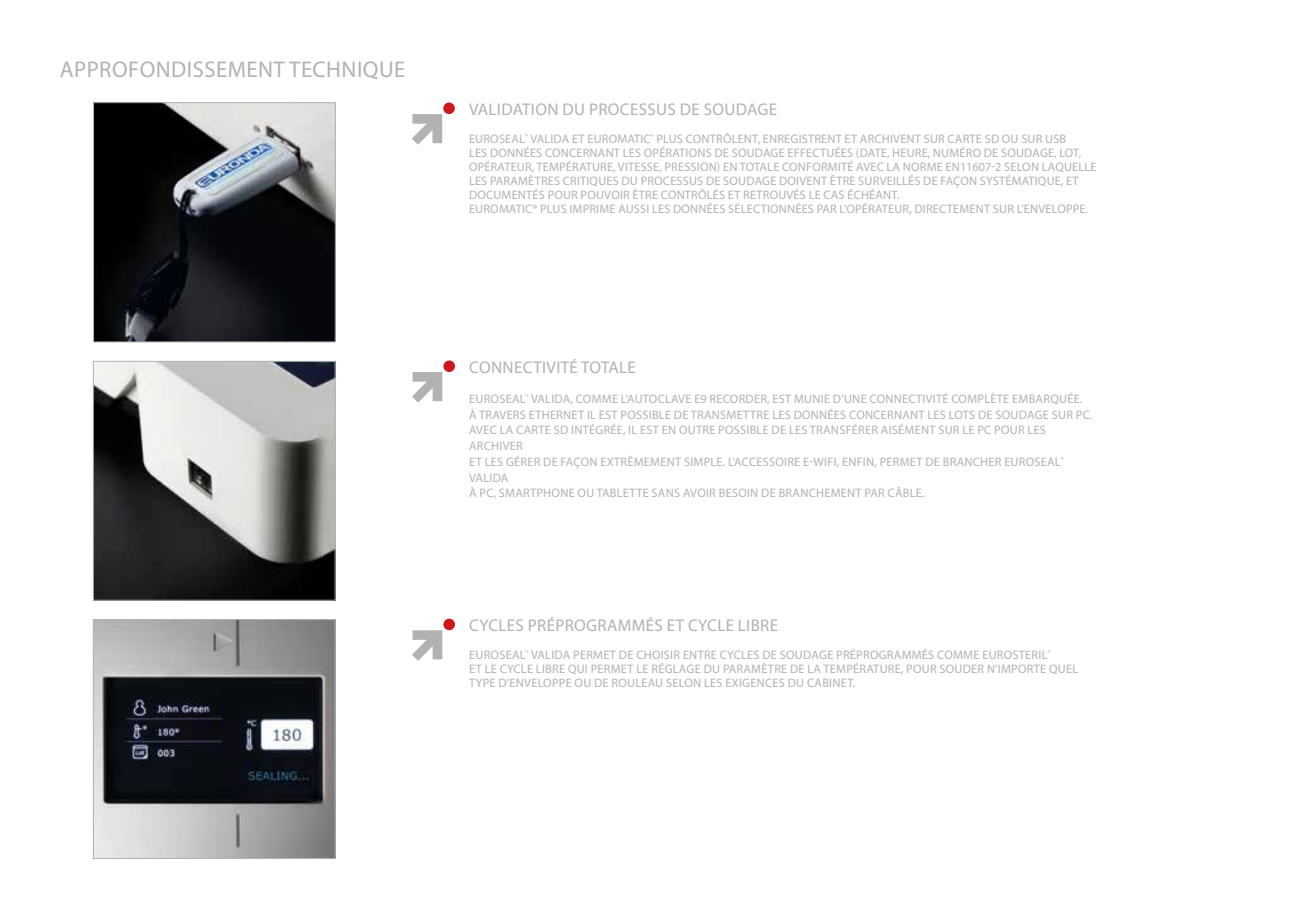
<style>
.page{position:relative;width:1295px;height:918px;background:#fff}
.page>*{position:absolute;margin:0;border:0;box-sizing:border-box;transform-origin:0 0}
.t1{font:22.75px "Myriad Pro";letter-spacing:.02em;color:#b3b2b2}
.t2{font:16.97px "Myriad Pro";letter-spacing:.02em;color:#b3b2b2}
.t3{font:12.25px/13.8px "Myriad Pro";letter-spacing:.02em;color:#b3b2b2}
</style>
<div class="page">
<div style="left:443px;top:102px;width:12px;height:12px;background:#cd171a;border-radius:50%"></div>
<svg style="left:412px;top:108px;width:37px;height:37px"></svg>
<img style="left:95px;top:104px;width:238px;height:236px">
<div style="left:93px;top:102px;width:242px;height:240px;border:1px solid #b3b2b2"></div>
<img style="left:95px;top:363px;width:238px;height:235px">
<div style="left:93px;top:361px;width:242px;height:239px;border:1px solid #b3b2b2"></div>
<div style="left:443px;top:360px;width:12px;height:12px;background:#cd171a;border-radius:50%"></div>
<svg style="left:412px;top:365px;width:36px;height:38px"></svg>
<img style="left:95px;top:621px;width:238px;height:235px">
<div style="left:93px;top:619px;width:242px;height:239px;border:1px solid #b3b2b2"></div>
<div style="left:443px;top:618px;width:12px;height:12px;background:#cd171a;border-radius:50%"></div>
<svg style="left:412px;top:624px;width:37px;height:37px"></svg>
<h1 class="t1" style="left:60px;top:55px;width:347px">APPROFONDISSEMENT TECHNIQUE</h1>
<h2 class="t2" style="left:469px;top:99px;width:310px">VALIDATION DU PROCESSUS DE SOUDAGE</h2>
<p class="t3" style="left:469px;top:132px;width:629px">EUROSEAL<sup>®</sup> VALIDA ET EUROMATIC<sup>®</sup> PLUS CONTRÔLENT, ENREGISTRENT ET ARCHIVENT SUR CARTE SD OU SUR USB<br>LES DONNÉES CONCERNANT LES OPÉRATIONS DE SOUDAGE EFFECTUÉES (DATE, HEURE, NUMÉRO DE SOUDAGE, LOT, OPÉRATEUR, TEMPÉRATURE, VITESSE, PRESSION) EN TOTALE CONFORMITÉ AVEC LA NORME EN11607-2 SELON LAQUELLE LES PARAMÈTRES CRITIQUES DU PROCESSUS DE SOUDAGE DOIVENT ÊTRE SURVEILLÉS DE FAÇON SYSTÉMATIQUE, ET DOCUMENTÉS POUR POUVOIR ÊTRE CONTRÔLÉS ET RETROUVÉS LE CAS ÉCHÉANT.<br>EUROMATIC® PLUS IMPRIME AUSSI LES DONNÉES SÉLECTIONNÉES PAR L’OPÉRATEUR, DIRECTEMENT SUR L’ENVELOPPE.</p>
<h2 class="t2" style="left:469px;top:357px;width:168px">CONNECTIVITÉ TOTALE</h2>
<p class="t3" style="left:469px;top:391px;width:625px;line-height:15.8px">EUROSEAL<sup>®</sup> VALIDA, COMME L’AUTOCLAVE E9 RECORDER, EST MUNIE D’UNE CONNECTIVITÉ COMPLÈTE EMBARQUÉE.<br>À TRAVERS ETHERNET IL EST POSSIBLE DE TRANSMETTRE LES DONNÉES CONCERNANT LES LOTS DE SOUDAGE SUR PC.<br>AVEC LA CARTE SD INTÉGRÉE, IL EST EN OUTRE POSSIBLE DE LES TRANSFÉRER AISÉMENT SUR LE PC POUR LES ARCHIVER<br>ET LES GÉRER DE FAÇON EXTRÊMEMENT SIMPLE. L’ACCESSOIRE E-WIFI, ENFIN, PERMET DE BRANCHER EUROSEAL<sup>® </sup>VALIDA<br>À PC, SMARTPHONE OU TABLETTE SANS AVOIR BESOIN DE BRANCHEMENT PAR CÂBLE.</p>
<h2 class="t2" style="left:469px;top:615px;width:310px">CYCLES PRÉPROGRAMMÉS ET CYCLE LIBRE</h2>
<p class="t3" style="left:469px;top:648px;width:610px">EUROSEAL<sup>®</sup> VALIDA PERMET DE CHOISIR ENTRE CYCLES DE SOUDAGE PRÉPROGRAMMÉS COMME EUROSTERIL<sup>®<br></sup>ET LE CYCLE LIBRE QUI PERMET LE RÉGLAGE DU PARAMÈTRE DE LA TEMPÉRATURE, POUR SOUDER N’IMPORTE QUEL<br>TYPE D’ENVELOPPE OU DE ROULEAU SELON LES EXIGENCES DU CABINET.</p>
</div>
